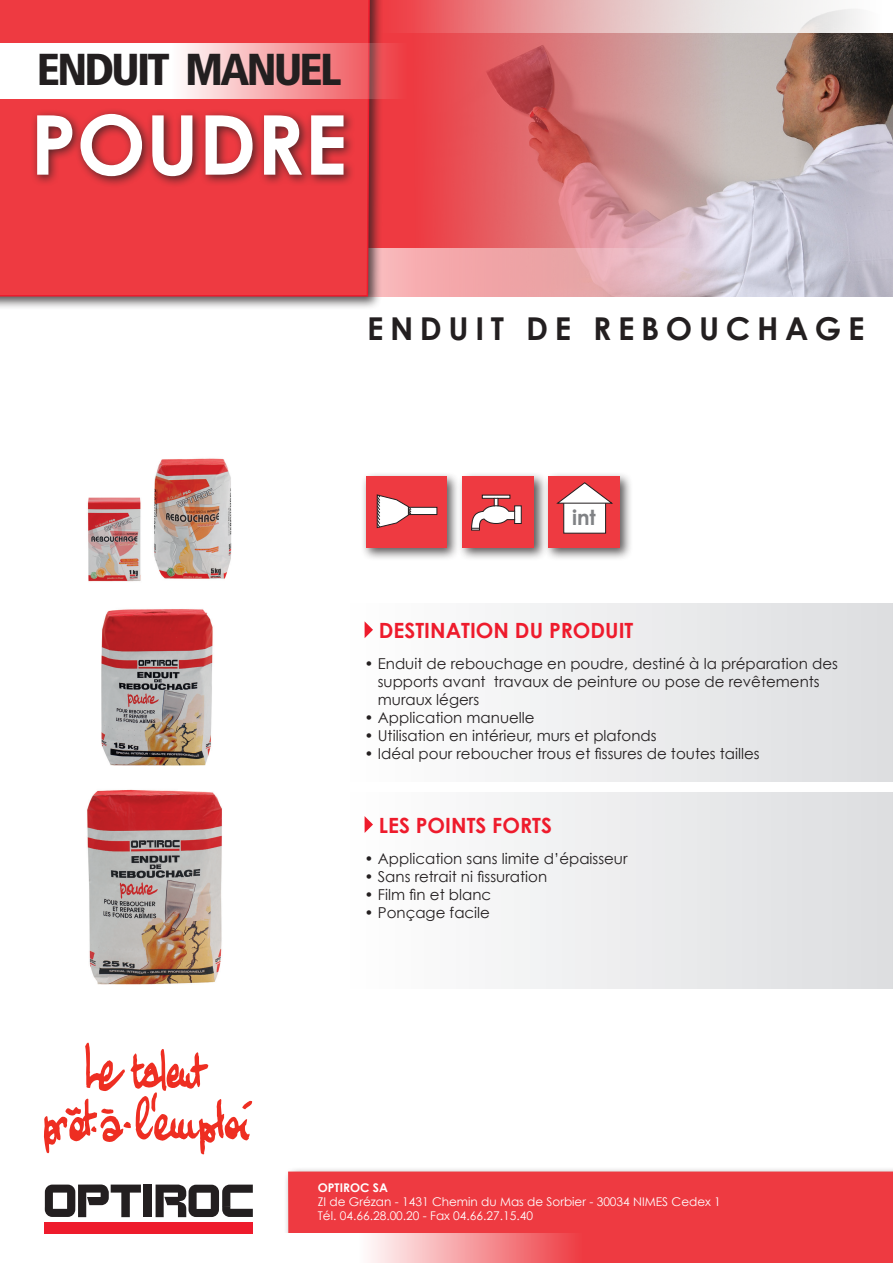
<style>
.page{position:relative;width:893px;height:1263px;background:#fff}
.page>*{position:absolute;margin:0;border:0;box-sizing:border-box;transform-origin:0 0}
.t1{font:700 82.5px "Century Gothic";color:#fff}
.t2{font:900 condensed 44.7px "Frutiger";letter-spacing:-.06em;color:#231f20}
.t3{font:700 31.5px "Century Gothic";letter-spacing:.21em;color:#231f20}
.t4{font:700 21px "Century Gothic";color:#ee1b2c}
.t5{font:700 21px "Century Gothic";color:#808285}
.t6{font:15px/18px "Century Gothic";color:#231f20}
.t7{font:12px "Century Gothic";color:#fff}
.t8{font:700 12px "Century Gothic";color:#fff}
</style>
<div class="page">
<svg style="left:383px;top:33px;width:510px;height:215px;background:#c98386"></svg>
<svg style="left:383px;top:0;width:477px;height:33px;background:#eab3b4"></svg>
<div style="left:284px;top:1167px;width:609px;height:96px;background:#f2f1f1"></div>
<div style="left:288px;top:1171px;width:605px;height:92px;background:#ee3a41"></div>
<img style="left:87px;top:458px;width:145px;height:527px">
<svg style="left:383px;top:248px;width:510px;height:49px;background:#deb7bf"></svg>
<svg style="left:230px;top:1233px;width:341px;height:30px"></svg>
<div style="left:45px;top:1222px;width:208px;height:11px;background:#ee1b2c"></div>
<svg style="left:156px;top:1184px;width:97px;height:33px"></svg>
<div style="left:144px;top:1184px;width:8px;height:33px;background:#231f20"></div>
<svg style="left:45px;top:1184px;width:96px;height:33px"></svg>
<svg style="left:44px;top:1042px;width:208px;height:112px"></svg>
<div style="left:0;top:0;width:383px;height:310px;background:#231f20;opacity:.75"></div>
<div style="left:0;top:0;width:371px;height:297px;background:#ee3a41"></div>
<svg style="left:0;top:43px;width:418px;height:55px"></svg>
<div style="left:31px;top:107px;width:324px;height:81px;background:#231f20;opacity:.75"></div>
<div style="left:340px;top:604px;width:553px;height:385px;background:linear-gradient(to right,#fff,#dcdde0)"></div>
<div style="left:305px;top:782px;width:588px;height:10px;background:#fff"></div>
<div style="left:458px;top:472px;width:90px;height:89px;background:#231f20;opacity:.75"></div>
<div style="left:462px;top:476px;width:72px;height:72px;background:#ee3a41"></div>
<svg style="left:471px;top:494px;width:51px;height:37px"></svg>
<div style="left:544px;top:472px;width:89px;height:89px;background:#231f20;opacity:.75"></div>
<div style="left:548px;top:476px;width:71px;height:72px;background:#ee3a41"></div>
<div style="left:563px;top:501px;width:43px;height:33px;background:#fff;border:1px solid #231f20"></div>
<svg style="left:556px;top:482px;width:57px;height:23px"></svg>
<div style="left:361px;top:472px;width:99px;height:89px;background:#231f20;opacity:.75"></div>
<div style="left:366px;top:476px;width:80px;height:72px;background:#ee3a41"></div>
<div style="left:406px;top:507px;width:31px;height:7px;background:#fff"></div>
<div style="left:406px;top:507px;width:31px;height:8px;border:1px solid #231f20"></div>
<svg style="left:376px;top:494px;width:36px;height:34px"></svg>
<svg style="left:365px;top:621px;width:8px;height:17px"></svg>
<svg style="left:365px;top:816px;width:8px;height:17px"></svg>
<p class="t2" style="left:37px;top:42px;width:306px">ENDUIT MANUEL</p>
<p class="t1" style="left:30px;top:93px;width:318px">POUDRE</p>
<p class="t3" style="left:367px;top:309px;width:499px">ENDUIT DE REBOUCHAGE</p>
<p class="t5" style="left:572px;top:504px;width:25px">int</p>
<p class="t4" style="left:379px;top:617px;width:256px">DESTINATION DU PRODUIT</p>
<p class="t6" style="left:378px;top:654px;width:462px;text-indent:-13px">• Enduit de rebouchage en poudre, destiné à la préparation des supports avant travaux de peinture ou pose de revêtements muraux légers</p>
<p class="t6" style="left:365px;top:708px;width:172px">• Application manuelle</p>
<p class="t6" style="left:365px;top:726px;width:294px">• Utilisation en intérieur, murs et plafonds</p>
<p class="t6" style="left:365px;top:744px;width:397px">• Idéal pour reboucher trous et fissures de toutes tailles</p>
<p class="t4" style="left:379px;top:812px;width:175px">LES POINTS FORTS</p>
<p class="t6" style="left:365px;top:849px;width:265px">• Application sans limite d’épaisseur</p>
<p class="t6" style="left:365px;top:867px;width:184px">• Sans retrait ni fissuration</p>
<p class="t6" style="left:365px;top:885px;width:128px">• Film fin et blanc</p>
<p class="t6" style="left:365px;top:903px;width:127px">• Ponçage facile</p>
<p class="t8" style="left:318px;top:1180px;width:72px">OPTIROC SA</p>
<p class="t7" style="left:318px;top:1194px;width:405px">ZI de Grézan - 1431 Chemin du Mas de Sorbier - 30034 NIMES Cedex 1</p>
<p class="t7" style="left:318px;top:1209px;width:217px">Tél. 04.66.28.00.20 - Fax 04.66.27.15.40</p>
</div>
